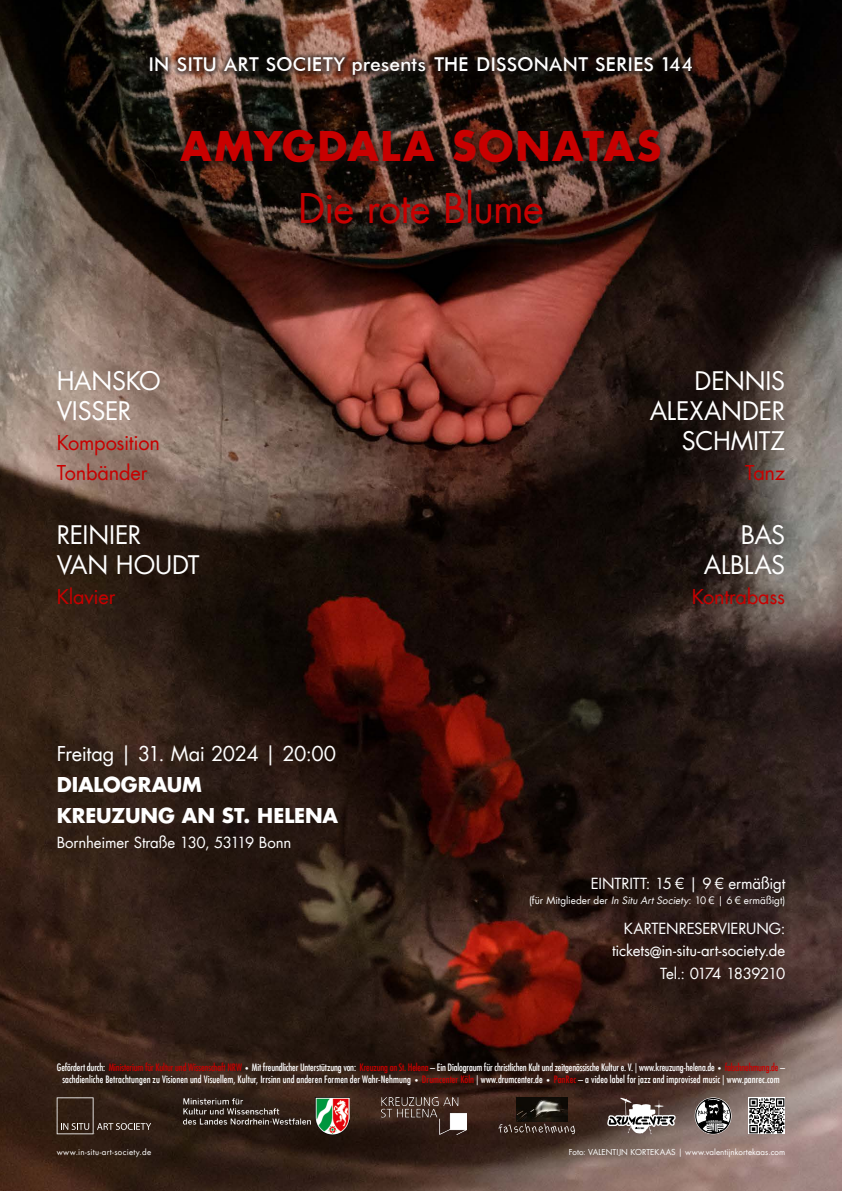
<style>
.page{position:relative;width:842px;height:1191px;background:#fff}
.page>*{position:absolute;margin:0;border:0;box-sizing:border-box;transform-origin:0 0}
.t1{font:700 40px "Futura LT";letter-spacing:.04em;color:#c80000}
.t2{font:40px "Futura LT";letter-spacing:-.02em;color:#c80000}
.t3{font:25px/30px "Futura LT";letter-spacing:-.01em;color:#fff}
.t4{font:22px "Futura";letter-spacing:-.005em;color:#fff}
.t5{font:20px/30px "Futura LT";letter-spacing:-.015em;color:#c80000}
.t6{font:700 20px/31px "Futura LT";letter-spacing:-.005em;color:#fff}
.t7{font:20px "Futura LT";letter-spacing:-.025em;color:#fff}
.t8{font:15px/22.5px "Futura LT";letter-spacing:-.01em;color:#fff;text-align:right}
.t9{font:condensed 10px/12px "Futura LT";letter-spacing:-.005em;color:#fff;text-align:center}
.t10{font:10px "Futura LT";color:#fff}
.t11{font:8px "Futura LT";letter-spacing:.015em;color:#fff}
.t12{font:8px "Futura LT";letter-spacing:.035em;color:#fff}
.s1{font-style:italic}
.s2{color:#c80000}
.s3{font-size:7px}
</style>
<div class="page">
<img style="left:0;top:0;width:842px;height:1191px">
<div style="left:144px;top:51px;width:554px;height:30px;background:#100c0c;opacity:.5"></div>
<div style="left:172px;top:122px;width:497px;height:49px;background:#100c0c;opacity:.5"></div>
<svg style="left:748px;top:1097px;width:37px;height:37px"></svg>
<svg style="left:749px;top:1098px;width:35px;height:35px"></svg>
<svg style="left:57px;top:1097px;width:94px;height:37px;background:#402f25"></svg>
<svg style="left:498px;top:1123px;width:77px;height:11px"></svg>
<img style="left:516px;top:1097px;width:51px;height:24px">
<svg style="left:695px;top:1097px;width:36px;height:37px"></svg>
<svg style="left:695px;top:1098px;width:36px;height:35px"></svg>
<img style="left:381px;top:1097px;width:85px;height:37px">
<svg style="left:607px;top:1097px;width:69px;height:37px"></svg>
<img style="left:183px;top:1097px;width:166px;height:37px">
<div style="left:292px;top:181px;width:259px;height:51px;background:#100c0c;opacity:.5"></div>
<h3 class="t4" style="left:148px;top:54px;width:547px">IN SITU ART SOCIETY presents THE DISSONANT SERIES 144</h3>
<h1 class="t1" style="left:181px;top:120px;width:482px">AMYGDALA SONATAS</h1>
<h2 class="t3" style="left:57px;top:366px;width:106px">HANSKO<br>VISSER</h2>
<h3 class="t5" style="left:57px;top:428px;width:105px">Komposition<br>Tonbänder</h3>
<h2 class="t3" style="left:57px;top:520px;width:144px">REINIER<br>VAN HOUDT</h2>
<h3 class="t5" style="left:57px;top:581px;width:60px">Klavier</h3>
<h1 class="t2" style="left:298px;top:182px;width:247px">Die rote Blume</h1>
<h3 class="t7" style="left:57px;top:741px;width:281px">Freitag | 31. Mai 2024 | 20:00</h3>
<h3 class="t6" style="left:57px;top:769px;width:283px">DIALOGRAUM<br>KREUZUNG AN ST. HELENA</h3>
<h3 class="t8" style="left:57px;top:831px;width:236px">Bornheimer Straße 130, 53119 Bonn</h3>
<h2 class="t3" style="left:650px;top:366px;width:137px;text-align:right">DENNIS<br>ALEXANDER<br>SCHMITZ</h2>
<h3 class="t5" style="left:745px;top:458px;width:42px">Tanz</h3>
<h2 class="t3" style="left:704px;top:520px;width:83px;text-align:right">BAS<br>ALBLAS</h2>
<h3 class="t5" style="left:692px;top:581px;width:95px">Kontrabass</h3>
<h3 class="t8" style="left:591px;top:872px;width:196px">EINTRITT: 15 € | 9 € ermäßigt</h3>
<p class="t10" style="left:529px;top:893px;width:257px">(für Mitglieder der <span class="s1">In Situ Art Society</span>: 10 € | 6 € ermäßigt)</p>
<h3 class="t8" style="left:612px;top:917px;width:175px">KARTENRESERVIERUNG: tickets@in-situ-art-society.de<br>Tel.: 0174 1839210</h3>
<p class="t9" style="left:57px;top:1061px;width:730px">Gefördert durch: <span class="s2">Ministerium für Kultur und Wissenschaft NRW</span> <span class="s3">•</span> Mit freundlicher Unterstützung von: <span class="s2">Kreuzung an St. Helena</span> – Ein Dialograum für christlichen Kult und zeitgenössische Kultur e. V. | www.kreuzung-helena.de <span class="s3">•</span> <span class="s2">falschnehmung.de</span> – sachdienliche Betrachtungen zu Visionen und Visuellem, Kultur, Irrsinn und anderen Formen der Wahr-Nehmung <span class="s3">•</span> <span class="s2">Drumcenter Köln</span> | www.drumcenter.de <span class="s3">•</span> <span class="s2">PanRec</span> – a video label for jazz and improvised music | www.panrec.com</p>
<p class="t12" style="left:57px;top:1147px;width:96px">www.in-situ-art-society.de</p>
<p class="t11" style="left:569px;top:1147px;width:218px">Foto: VALENTIJN KORTEKAAS | www.valentijnkortekaas.com</p>
</div>
